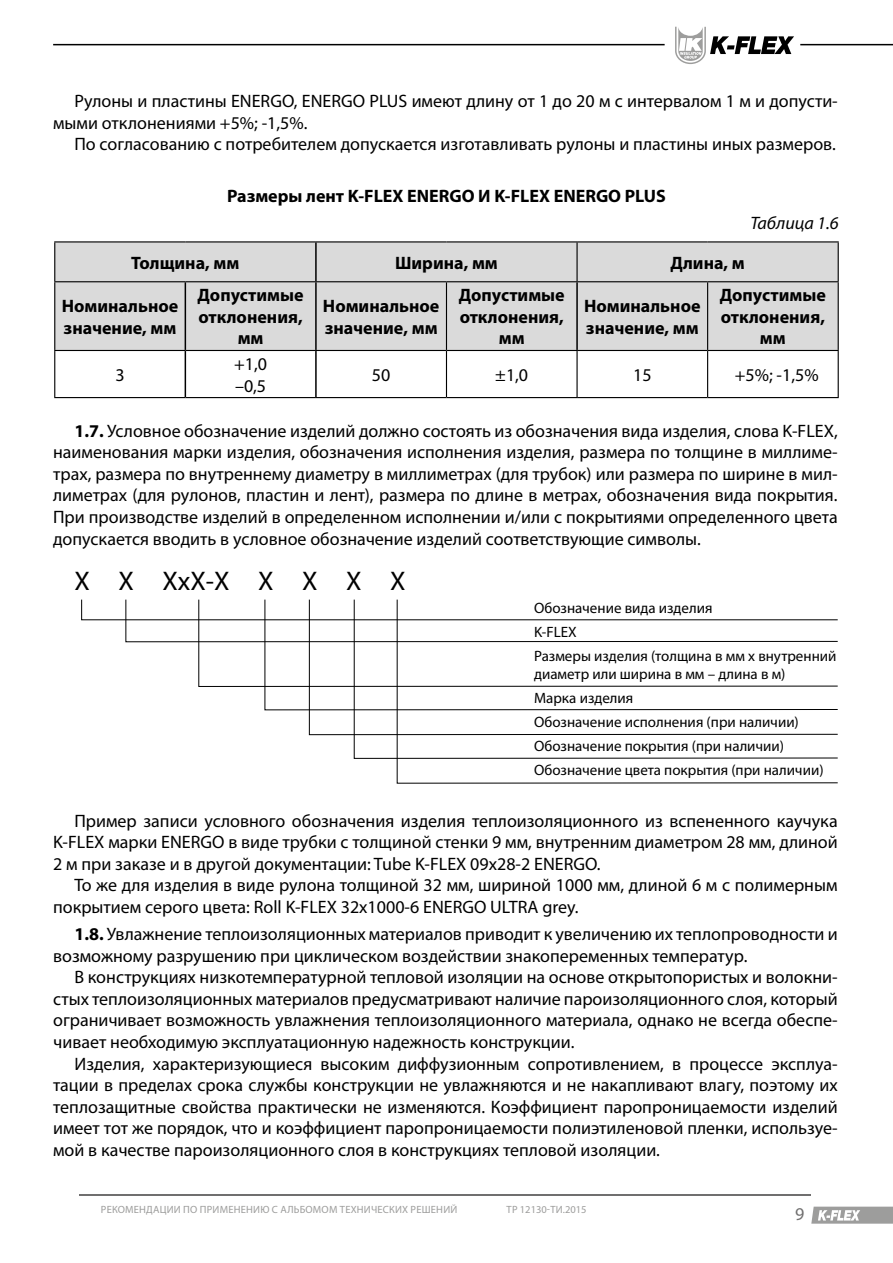
<style>
.page{position:relative;width:893px;height:1263px;background:#fff}
.page>*{position:absolute;margin:0;border:0;box-sizing:border-box;transform-origin:0 0}
.t1{font:27px "Myriad Pro";color:#000}
.t2{font:18px/21.6px "Myriad Pro";color:#000}
.t3{font:700 18px/21.6px "Myriad Pro";color:#000}
.t4{font:italic 18px "Myriad Pro";color:#000}
.t5{font:18px "Myriad Pro";color:#706f6f}
.t6{font:15px/24px "Myriad Pro";color:#000}
.t7{font:10.5px "Myriad Pro";letter-spacing:.02em;color:#9d9d9c}
.t8{font:10.5px "Myriad Pro";color:#9d9d9c}
.s1{font-weight:700}
</style>
<div class="page">
<hr style="left:80px;top:1194px;width:731px;height:1px;background:#706f6f">
<svg style="left:811px;top:1206px;width:82px;height:18px"></svg>
<hr style="left:53px;top:44px;width:612px;height:1px;background:#000">
<hr style="left:800px;top:44px;width:93px;height:1px;background:#000">
<svg style="left:675px;top:27px;width:119px;height:37px"></svg>
<div style="left:55px;top:242px;width:783px;height:108px;background:#dadada"></div>
<hr style="left:315px;top:242px;width:2px;height:39px;background:#000">
<hr style="left:185px;top:282px;width:1px;height:68px;background:#000">
<hr style="left:315px;top:282px;width:2px;height:68px;background:#000">
<hr style="left:576px;top:282px;width:2px;height:68px;background:#000">
<hr style="left:185px;top:351px;width:1px;height:46px;background:#000">
<hr style="left:315px;top:351px;width:2px;height:46px;background:#000">
<hr style="left:54px;top:241px;width:131px;height:1px;background:#000">
<hr style="left:54px;top:242px;width:1px;height:39px;background:#000">
<hr style="left:185px;top:241px;width:131px;height:1px;background:#000">
<hr style="left:316px;top:241px;width:130px;height:1px;background:#000">
<hr style="left:446px;top:241px;width:131px;height:1px;background:#000">
<hr style="left:577px;top:241px;width:131px;height:1px;background:#000">
<hr style="left:576px;top:242px;width:2px;height:39px;background:#000">
<hr style="left:708px;top:241px;width:131px;height:1px;background:#000">
<hr style="left:838px;top:242px;width:1px;height:39px;background:#000">
<hr style="left:54px;top:281px;width:131px;height:1px;background:#000">
<hr style="left:54px;top:282px;width:1px;height:68px;background:#000">
<hr style="left:185px;top:281px;width:131px;height:1px;background:#000">
<hr style="left:316px;top:281px;width:130px;height:1px;background:#000">
<hr style="left:446px;top:281px;width:131px;height:1px;background:#000">
<hr style="left:446px;top:282px;width:1px;height:68px;background:#000">
<hr style="left:577px;top:281px;width:131px;height:1px;background:#000">
<hr style="left:708px;top:281px;width:131px;height:1px;background:#000">
<hr style="left:707px;top:282px;width:1px;height:68px;background:#000">
<hr style="left:838px;top:282px;width:1px;height:68px;background:#000">
<hr style="left:54px;top:350px;width:131px;height:1px;background:#000">
<hr style="left:54px;top:351px;width:1px;height:46px;background:#000">
<hr style="left:185px;top:350px;width:131px;height:1px;background:#000">
<hr style="left:316px;top:350px;width:130px;height:1px;background:#000">
<hr style="left:446px;top:350px;width:131px;height:1px;background:#000">
<hr style="left:446px;top:351px;width:1px;height:46px;background:#000">
<hr style="left:577px;top:350px;width:131px;height:1px;background:#000">
<hr style="left:576px;top:351px;width:2px;height:46px;background:#000">
<hr style="left:708px;top:350px;width:131px;height:1px;background:#000">
<hr style="left:707px;top:351px;width:1px;height:46px;background:#000">
<hr style="left:838px;top:351px;width:1px;height:46px;background:#000">
<hr style="left:54px;top:397px;width:131px;height:1px;background:#000">
<hr style="left:185px;top:397px;width:131px;height:1px;background:#000">
<hr style="left:316px;top:397px;width:130px;height:1px;background:#000">
<hr style="left:446px;top:397px;width:131px;height:1px;background:#000">
<hr style="left:577px;top:397px;width:131px;height:1px;background:#000">
<hr style="left:708px;top:397px;width:131px;height:1px;background:#000">
<svg style="left:81px;top:599px;width:117px;height:43px"></svg>
<svg style="left:198px;top:599px;width:66px;height:88px"></svg>
<svg style="left:264px;top:599px;width:45px;height:112px"></svg>
<svg style="left:309px;top:599px;width:44px;height:136px"></svg>
<svg style="left:353px;top:599px;width:43px;height:160px"></svg>
<svg style="left:396px;top:599px;width:442px;height:185px"></svg>
<p class="t2" style="left:53px;top:90px;width:786px;text-indent:21px">Рулоны и пластины ENERGO, ENERGO PLUS имеют длину от 1 до 20 м с интервалом 1 м и допусти&shy;мыми отклонениями +5%; -1,5%.</p>
<p class="t2" style="left:74px;top:133px;width:763px">По согласованию с потребителем допускается изготавливать рулоны и пластины иных размеров.</p>
<p class="t3" style="left:227px;top:184px;width:440px">Размеры лент K-FLEX ENERGO И K-FLEX ENERGO PLUS</p>
<p class="t4" style="left:750px;top:212px;width:90px">Таблица 1.6</p>
<p class="t3" style="left:131px;top:251px;width:110px">Толщина, мм</p>
<p class="t3" style="left:395px;top:251px;width:104px">Ширина, мм</p>
<p class="t3" style="left:670px;top:251px;width:76px">Длина, м</p>
<p class="t3" style="left:62px;top:295px;width:118px">Номинальное значение, мм</p>
<p class="t3" style="left:198px;top:284px;width:107px;text-align:center">Допустимые отклонения, мм</p>
<p class="t3" style="left:323px;top:295px;width:118px">Номинальное значение, мм</p>
<p class="t3" style="left:459px;top:284px;width:107px;text-align:center">Допустимые отклонения, мм</p>
<p class="t3" style="left:584px;top:295px;width:118px">Номинальное значение, мм</p>
<p class="t3" style="left:720px;top:284px;width:107px;text-align:center">Допустимые отклонения, мм</p>
<p class="t2" style="left:115px;top:364px;width:11px">3</p>
<p class="t2" style="left:234px;top:353px;width:34px">+1,0 –0,5</p>
<p class="t2" style="left:372px;top:364px;width:20px">50</p>
<p class="t2" style="left:495px;top:364px;width:34px">±1,0</p>
<p class="t2" style="left:633px;top:364px;width:20px">15</p>
<p class="t2" style="left:735px;top:364px;width:85px">+5%; -1,5%</p>
<p class="t2" style="left:53px;top:419px;width:786px;text-align:justify;text-indent:21px"><span class="s1">1.7.</span> Условное обозначение изделий должно состоять из обозначения вида изделия, слова K-FLEX, наименования марки изделия, обозначения исполнения изделия, размера по толщине в миллиме&shy;трах, размера по внутреннему диаметру в миллиметрах (для трубок) или размера по ширине в мил&shy;лиметрах (для рулонов, пластин и лент), размера по длине в метрах, обозначения вида покрытия.<br>При производстве изделий в определенном исполнении и/или с покрытиями определенного цвета допускается вводить в условное обозначение изделий соответствующие символы.</p>
<h1 class="t1" style="left:74px;top:564px;width:333px">Х Х ХхХ-Х Х Х Х Х</h1>
<p class="t6" style="left:534px;top:595px;width:304px">Обозначение вида изделия<br>K-FLEX<br>Размеры изделия (толщина в мм х внутренний</p>
<p class="t6" style="left:534px;top:661px;width:291px">диаметр или ширина в мм – длина в м)<br>Марка изделия<br>Обозначение исполнения (при наличии)<br>Обозначение покрытия (при наличии)<br>Обозначение цвета покрытия (при наличии)</p>
<p class="t2" style="left:53px;top:809px;width:786px;text-align:justify;text-indent:21px">Пример записи условного обозначения изделия теплоизоляционного из вспененного каучука K-FLEX марки ENERGO в виде трубки с толщиной стенки 9 мм, внутренним диаметром 28 мм, длиной 2 м при заказе и в другой документации: Tube K-FLEX 09x28-2 ENERGO.</p>
<p class="t2" style="left:53px;top:874px;width:786px;text-indent:21px">То же для изделия в виде рулона толщиной 32 мм, шириной 1000 мм, длиной 6 м с полимерным покрытием серого цвета: Roll K-FLEX 32x1000-6 ENERGO ULTRA grey.</p>
<p class="t2" style="left:53px;top:923px;width:786px;text-indent:21px"><span class="s1">1.8.</span> Увлажнение теплоизоляционных материалов приводит к увеличению их теплопроводности и возможному разрушению при циклическом воздействии знакопеременных температур.</p>
<p class="t2" style="left:53px;top:966px;width:786px;text-align:justify;text-indent:21px">В конструкциях низкотемпературной тепловой изоляции на основе открытопористых и волокни&shy;стых теплоизоляционных материалов предусматривают наличие пароизоляционного слоя, который ограничивает возможность увлажнения теплоизоляционного материала, однако не всегда обеспе&shy;чивает необходимую эксплуатационную надежность конструкции.</p>
<p class="t2" style="left:53px;top:1052px;width:786px;text-align:justify;text-indent:21px">Изделия, характеризующиеся высоким диффузионным сопротивлением, в процессе эксплуа&shy;тации в пределах срока службы конструкции не увлажняются и не накапливают влагу, поэтому их теплозащитные свойства практически не изменяются. Коэффициент паропроницаемости изделий имеет тот же порядок, что и коэффициент паропроницаемости полиэтиленовой пленки, используе&shy;мой в качестве пароизоляционного слоя в конструкциях тепловой изоляции.</p>
<p class="t7" style="left:101px;top:1203px;width:358px">РЕКОМЕНДАЦИИ ПО ПРИМЕНЕНИЮ С АЛЬБОМОМ ТЕХНИЧЕСКИХ РЕШЕНИЙ</p>
<p class="t8" style="left:507px;top:1203px;width:82px">ТР 12130-ТИ.2015</p>
<p class="t5" style="left:795px;top:1203px;width:11px">9</p>
</div>
